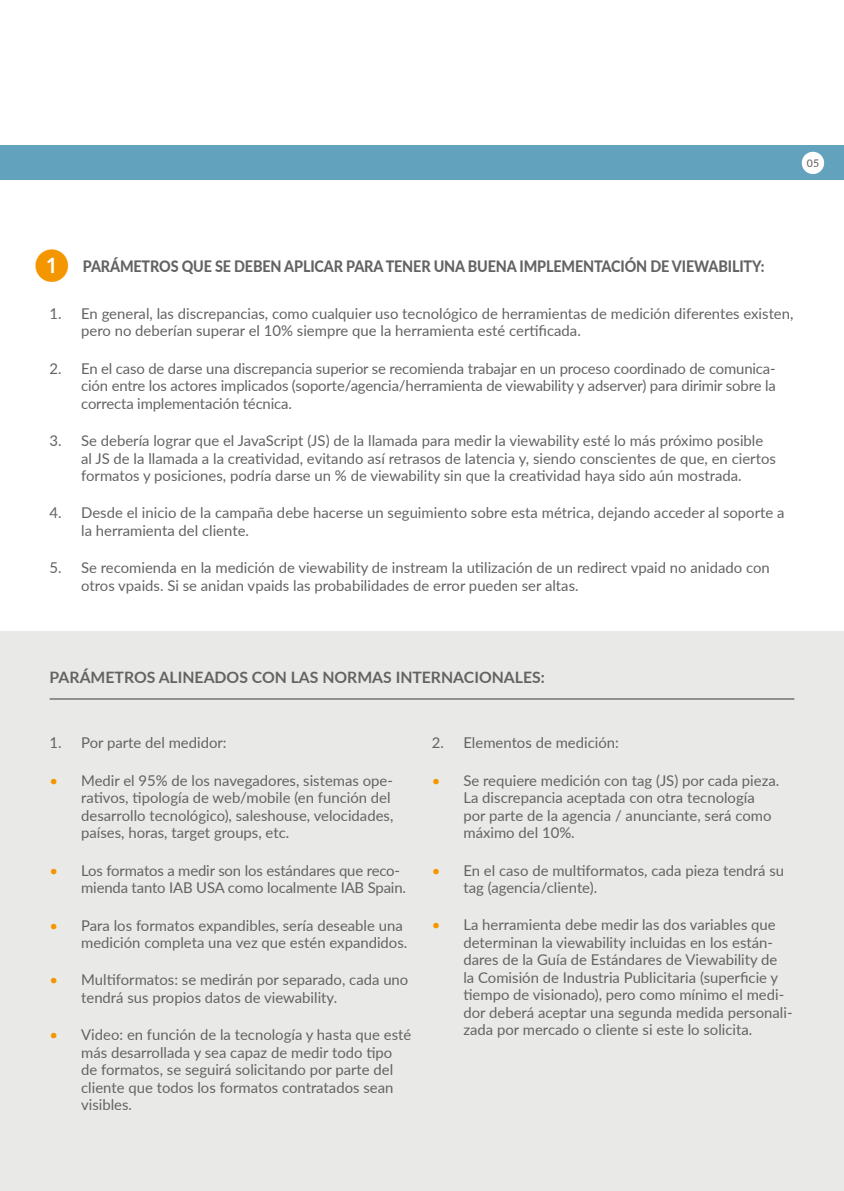
<style>
.page{position:relative;width:844px;height:1191px;background:#fff}
.page>*{position:absolute;margin:0;border:0;box-sizing:border-box;transform-origin:0 0}
.t1{font:31.5px "Lato";color:#f49600}
.t2{font:800 15.75px "Lato";letter-spacing:-.01em;color:#646363;scale:.91 1}
.t3{font:700 15.75px "Lato";color:#646363}
.t4{font:14.88px/17.5px "Lato";color:#646363}
.t5{font:500 10.5px "Lato";color:#646363}
.s1{color:#f49600}
</style>
<div class="page">
<div style="left:0;top:631px;width:843px;height:560px;background:#e9eae8"></div>
<hr style="left:50px;top:698px;width:744px;height:1px;background:#646363">
<div style="left:0;top:146px;width:843px;height:34px;background:#63a2bc"></div>
<div style="left:801px;top:152px;width:22px;height:22px;background:#fff;border-radius:50%"></div>
<p class="t5" style="left:806px;top:156px;width:14px">05</p>
<h1 class="t1" style="left:35px;top:242px;width:36px">❶</h1>
<p class="t2" style="left:83px;top:254px;width:750px">PARÁMETROS QUE SE DEBEN APLICAR PARA TENER UNA BUENA IMPLEMENTACIÓN DE VIEWABILITY:</p>
<p class="t4" style="left:81px;top:304px;width:713px;text-indent:-32px">1. En general, las discrepancias, como cualquier uso tecnológico de herramientas de medición diferentes existen, pero no deberían superar el 10% siempre que la herramienta esté certificada.</p>
<p class="t4" style="left:81px;top:359px;width:696px;text-align:justify;text-indent:-32px">2. En el caso de darse una discrepancia superior se recomienda trabajar en un proceso coordinado de comunica&shy;ción entre los actores implicados (soporte/agencia/herramienta de viewability y adserver) para dirimir sobre la correcta implementación técnica.</p>
<p class="t4" style="left:81px;top:431px;width:696px;text-indent:-32px">3. Se debería lograr que el JavaScript (JS) de la llamada para medir la viewability esté lo más próximo posible al JS de la llamada a la creatividad, evitando así retrasos de latencia y, siendo conscientes de que, en ciertos formatos y posiciones, podría darse un % de viewability sin que la creatividad haya sido aún mostrada.</p>
<p class="t4" style="left:81px;top:503px;width:704px;text-indent:-32px">4. Desde el inicio de la campaña debe hacerse un seguimiento sobre esta métrica, dejando acceder al soporte a la herramienta del cliente.</p>
<p class="t4" style="left:81px;top:558px;width:690px;text-indent:-32px">5. Se recomienda en la medición de viewability de instream la utilización de un redirect vpaid no anidado con otros vpaids. Si se anidan vpaids las probabilidades de error pueden ser altas.</p>
<p class="t3" style="left:50px;top:666px;width:496px">PARÁMETROS ALINEADOS CON LAS NORMAS INTERNACIONALES:</p>
<p class="t4" style="left:50px;top:733px;width:178px">1. Por parte del medidor:</p>
<p class="t4" style="left:81px;top:771px;width:313px;text-indent:-32px"><span class="s1">•</span> Medir el 95% de los navegadores, sistemas ope&shy;rativos, tipología de web/mobile (en función del desarrollo tecnológico), saleshouse, velocidades, países, horas, target groups, etc.</p>
<p class="t4" style="left:81px;top:861px;width:326px;text-indent:-32px"><span class="s1">•</span> Los formatos a medir son los estándares que reco&shy;mienda tanto IAB USA como localmente IAB Spain.</p>
<p class="t4" style="left:81px;top:915px;width:327px;text-indent:-32px"><span class="s1">•</span> Para los formatos expandibles, sería deseable una medición completa una vez que estén expandidos.</p>
<p class="t4" style="left:81px;top:970px;width:328px;text-indent:-32px"><span class="s1">•</span> Multiformatos: se medirán por separado, cada uno tendrá sus propios datos de viewability.</p>
<p class="t4" style="left:81px;top:1025px;width:331px;text-indent:-32px"><span class="s1">•</span> Video: en función de la tecnología y hasta que esté más desarrollada y sea capaz de medir todo tipo de formatos, se seguirá solicitando por parte del cliente que todos los formatos contratados sean visibles.</p>
<p class="t4" style="left:432px;top:733px;width:188px">2. Elementos de medición:</p>
<p class="t4" style="left:463px;top:771px;width:317px;text-indent:-32px"><span class="s1">•</span> Se requiere medición con tag (JS) por cada pieza.<br>La discrepancia aceptada con otra tecnología por parte de la agencia / anunciante, será como máximo del 10%.</p>
<p class="t4" style="left:463px;top:860px;width:322px;text-indent:-32px"><span class="s1">•</span> En el caso de multiformatos, cada pieza tendrá su tag (agencia/cliente).</p>
<p class="t4" style="left:463px;top:915px;width:330px;text-indent:-32px"><span class="s1">•</span> La herramienta debe medir las dos variables que determinan la viewability incluidas en los están&shy;dares de la Guía de Estándares de Viewability de<br>la Comisión de Industria Publicitaria (superficie y tiempo de visionado), pero como mínimo el medi&shy;dor deberá aceptar una segunda medida personali&shy;zada por mercado o cliente si este lo solicita.</p>
</div>
